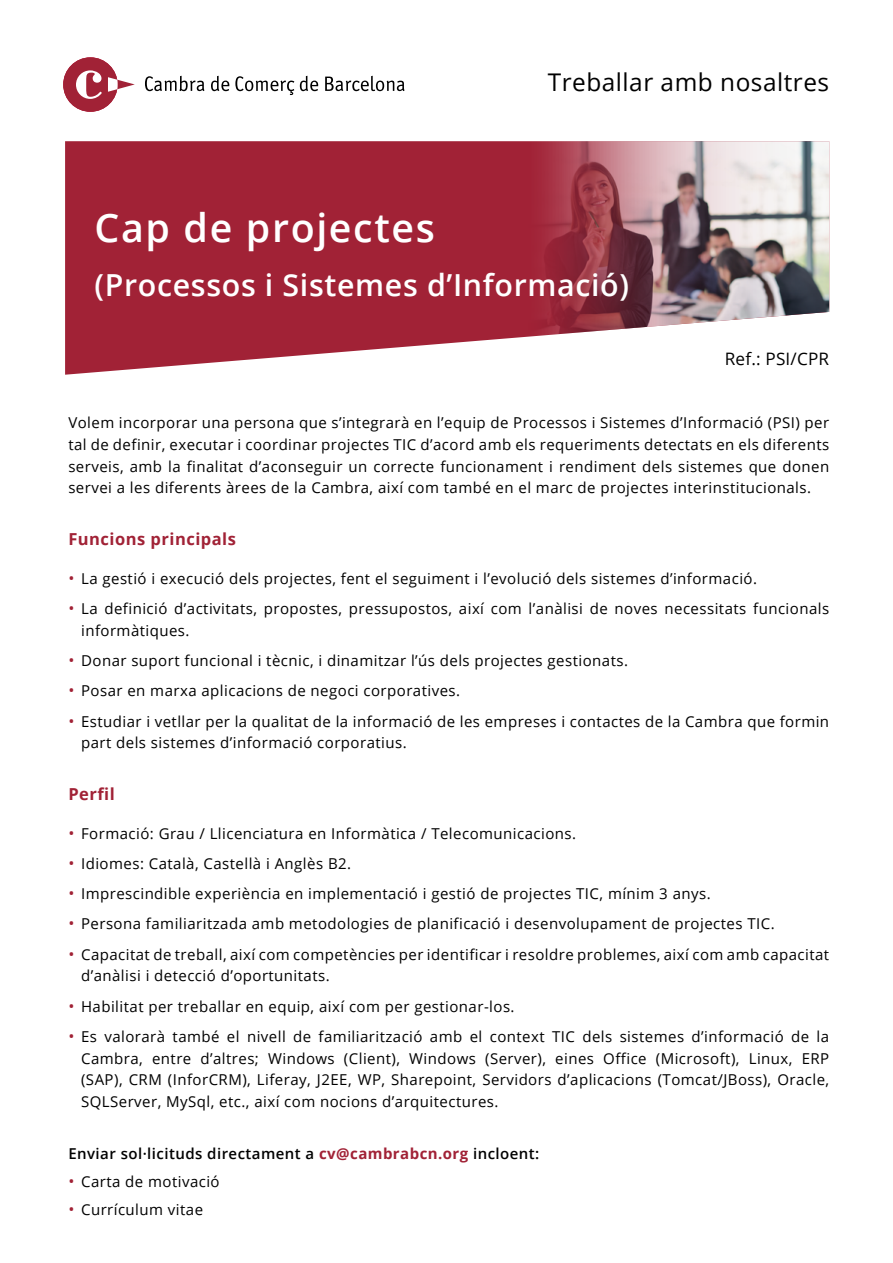
<style>
.page{position:relative;width:893px;height:1263px;background:#fff}
.page>*{position:absolute;margin:0;border:0;box-sizing:border-box;transform-origin:0 0}
.t1{font:600 39.3px "Open Sans";letter-spacing:.04em;color:#fff}
.t2{font:600 30.3px "Open Sans";letter-spacing:.02em;color:#fff}
.t3{font:24.3px "Open Sans";letter-spacing:.02em;color:#000}
.t4{font:17.1px "Open Sans";letter-spacing:.01em;color:#000}
.t5{font:700 16.5px "Open Sans";letter-spacing:.03em;color:#a12236}
.t6{font:15px/21.8px "Open Sans";letter-spacing:.03em;color:#000}
.t7{font:600 15px "Open Sans";letter-spacing:.03em;color:#000}
.s1{font-size:16.2px;color:#a12236}
.s2{font-weight:700;color:#a12236}
</style>
<div class="page">
<svg style="left:65px;top:141px;width:456px;height:234px;background:#a83446"></svg>
<img style="left:521px;top:141px;width:308px;height:197px">
<div style="left:63px;top:57px;width:55px;height:55px;background:#a12236;border-radius:50%"></div>
<svg style="left:76px;top:70px;width:26px;height:29px"></svg>
<svg style="left:108px;top:77px;width:27px;height:15px"></svg>
<svg style="left:145px;top:76px;width:59px;height:15px"></svg>
<svg style="left:211px;top:76px;width:18px;height:15px"></svg>
<svg style="left:235px;top:76px;width:59px;height:19px"></svg>
<svg style="left:300px;top:76px;width:18px;height:15px"></svg>
<svg style="left:325px;top:76px;width:80px;height:15px"></svg>
<h3 class="t3" style="left:548px;top:65px;width:283px">Treballar amb nosaltres</h3>
<h1 class="t1" style="left:95px;top:201px;width:342px">Cap de projectes</h1>
<h2 class="t2" style="left:95px;top:264px;width:536px">(Processos i Sistemes d’Informació)</h2>
<p class="t4" style="left:725px;top:347px;width:106px">Ref.: PSI/CPR</p>
<p class="t6" style="left:68px;top:411px;width:762px;text-align:justify">Volem incorporar una persona que s’integrarà en l’equip de Processos i Sistemes d’Informació (PSI) per tal de definir, executar i coordinar projectes TIC d’acord amb els requeriments detectats en els diferents serveis, amb la finalitat d’aconseguir un correcte funcionament i rendiment dels sistemes que donen servei a les diferents àrees de la Cambra, així com també en el marc de projectes interinstitucionals.</p>
<p class="t5" style="left:68px;top:527px;width:169px">Funcions principals</p>
<p class="t6" style="left:68px;top:567px;width:690px"><span class="s1">•</span> La gestió i execució dels projectes, fent el seguiment i l’evolució dels sistemes d’informació.</p>
<p class="t6" style="left:81px;top:597px;width:750px;text-indent:-13px"><span class="s1">•</span> La definició d’activitats, propostes, pressupostos, així com l’anàlisi de noves necessitats funcionals informàtiques.</p>
<p class="t6" style="left:68px;top:649px;width:561px"><span class="s1">•</span> Donar suport funcional i tècnic, i dinamitzar l’ús dels projectes gestionats.</p>
<p class="t6" style="left:68px;top:680px;width:393px"><span class="s1">•</span> Posar en marxa aplicacions de negoci corporatives.</p>
<p class="t6" style="left:81px;top:710px;width:750px;text-indent:-13px"><span class="s1">•</span> Estudiar i vetllar per la qualitat de la informació de les empreses i contactes de la Cambra que formin part dels sistemes d’informació corporatius.</p>
<p class="t5" style="left:68px;top:782px;width:48px">Perfil</p>
<p class="t6" style="left:68px;top:822px;width:509px"><span class="s1">•</span> Formació: Grau / Llicenciatura en Informàtica / Telecomunicacions.</p>
<p class="t6" style="left:68px;top:852px;width:284px"><span class="s1">•</span> Idiomes: Català, Castellà i Anglès B2.</p>
<p class="t6" style="left:68px;top:882px;width:644px"><span class="s1">•</span> Imprescindible experiència en implementació i gestió de projectes TIC, mínim 3 anys.</p>
<p class="t6" style="left:68px;top:913px;width:708px"><span class="s1">•</span> Persona familiaritzada amb metodologies de planificació i desenvolupament de projectes TIC.</p>
<p class="t6" style="left:81px;top:943px;width:750px;text-indent:-13px"><span class="s1">•</span> Capacitat de treball, així com competències per identificar i resoldre problemes, així com amb capacitat d’anàlisi i detecció d’oportunitats.</p>
<p class="t6" style="left:68px;top:995px;width:448px"><span class="s1">•</span> Habilitat per treballar en equip, així com per gestionar-los.</p>
<p class="t6" style="left:81px;top:1025px;width:750px;text-align:justify;text-indent:-13px"><span class="s1">•</span> Es valorarà també el nivell de familiarització amb el context TIC dels sistemes d’informació de la Cambra, entre d’altres; Windows (Client), Windows (Server), eines Office (Microsoft), Linux, ERP (SAP), CRM (InforCRM), Liferay, J2EE, WP, Sharepoint, Servidors d’aplicacions (Tomcat/JBoss), Oracle, SQLServer, MySql, etc., així com nocions d’arquitectures.</p>
<p class="t7" style="left:68px;top:1143px;width:473px">Enviar sol·licituds directament a <span class="s2">cv@cambrabcn.org</span> incloent:</p>
<p class="t6" style="left:68px;top:1170px;width:153px"><span class="s1">•</span> Carta de motivació</p>
<p class="t6" style="left:68px;top:1198px;width:136px"><span class="s1">•</span> Currículum vitae</p>
</div>
